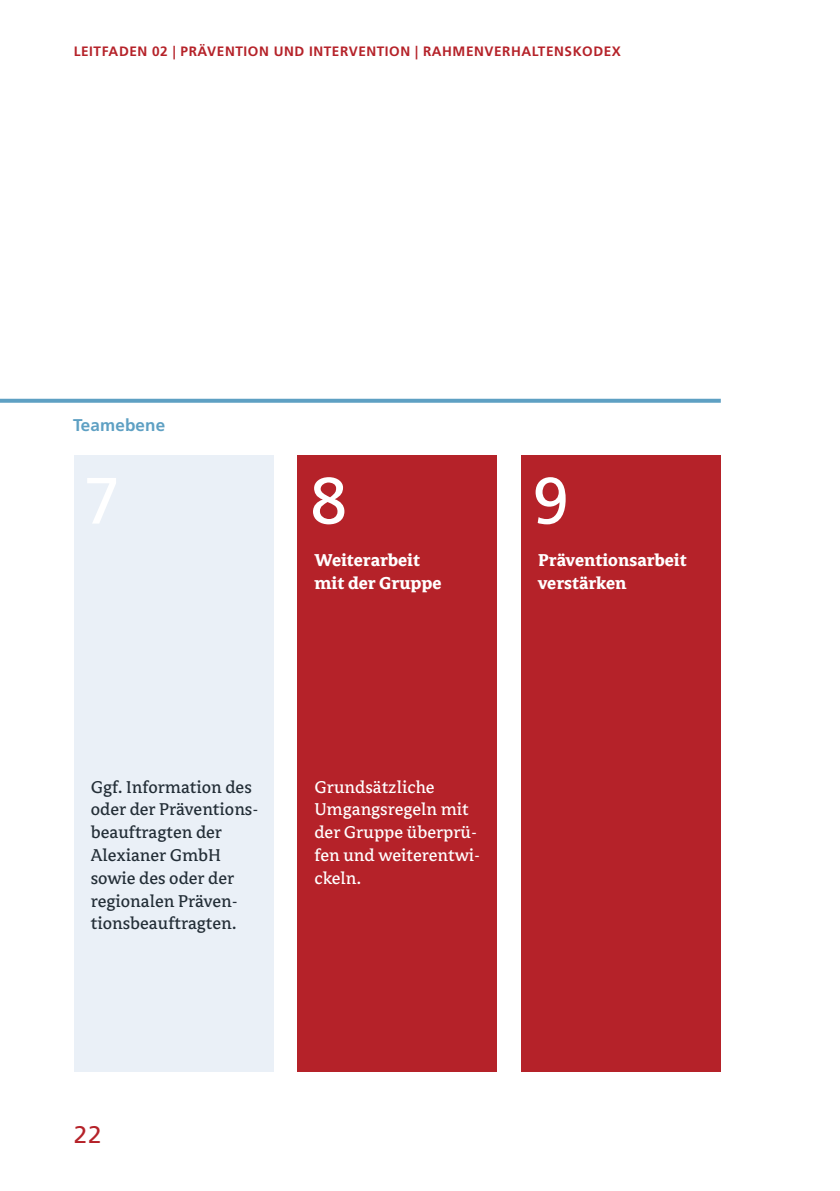
<style>
.page{position:relative;width:840px;height:1191px;background:#fff}
.page>*{position:absolute;margin:0;border:0;box-sizing:border-box;transform-origin:0 0}
.t1{font:65.4px "Frutiger LT Std";color:#fff}
.t2{font:24px "Frutiger LT Std";color:#b52229}
.t3{font:19px/22.8px "Avance OT";color:#232e37}
.t4{font:19px/22.8px "Avance OT";color:#fff}
.t5{font:700 19px/22.8px "Avance OT";color:#fff}
.t6{font:700 17px "Frutiger LT Std";letter-spacing:.01em;color:#5ea0c3}
.t7{font:700 13.6px "Frutiger LT Std";letter-spacing:.04em;color:#b52229}
</style>
<div class="page">
<div style="left:74px;top:455px;width:199px;height:616px;background:#eaf0f7"></div>
<div style="left:297px;top:455px;width:200px;height:616px;background:#b52229"></div>
<div style="left:521px;top:455px;width:199px;height:616px;background:#b52229"></div>
<svg style="left:0;top:399px;width:720px;height:4px;background:#67a5c6"></svg>
<p class="t7" style="left:74px;top:43px;width:548px">LEITFADEN 02 | PRÄVENTION UND INTERVENTION | RAHMENVERHALTENSKODEX</p>
<p class="t6" style="left:73px;top:415px;width:94px">Teamebene</p>
<h1 class="t1" style="left:84px;top:462px;width:38px">7</h1>
<h1 class="t1" style="left:310px;top:462px;width:38px">8</h1>
<h1 class="t1" style="left:532px;top:462px;width:38px">9</h1>
<p class="t5" style="left:314px;top:550px;width:128px">Weiterarbeit mit der Gruppe</p>
<p class="t5" style="left:538px;top:550px;width:150px">Präventionsarbeit verstärken</p>
<p class="t3" style="left:91px;top:776px;width:167px">Ggf. Information des oder der Präventions&shy;beauftragten der<br>Alexianer GmbH sowie des oder der regionalen Präven&shy;tionsbeauftragten.</p>
<p class="t4" style="left:314px;top:776px;width:167px">Grundsätzliche<br>Umgangsregeln mit der Gruppe überprü&shy;fen und weiterentwi&shy;ckeln.</p>
<p class="t2" style="left:74px;top:1120px;width:29px">22</p>
</div>
